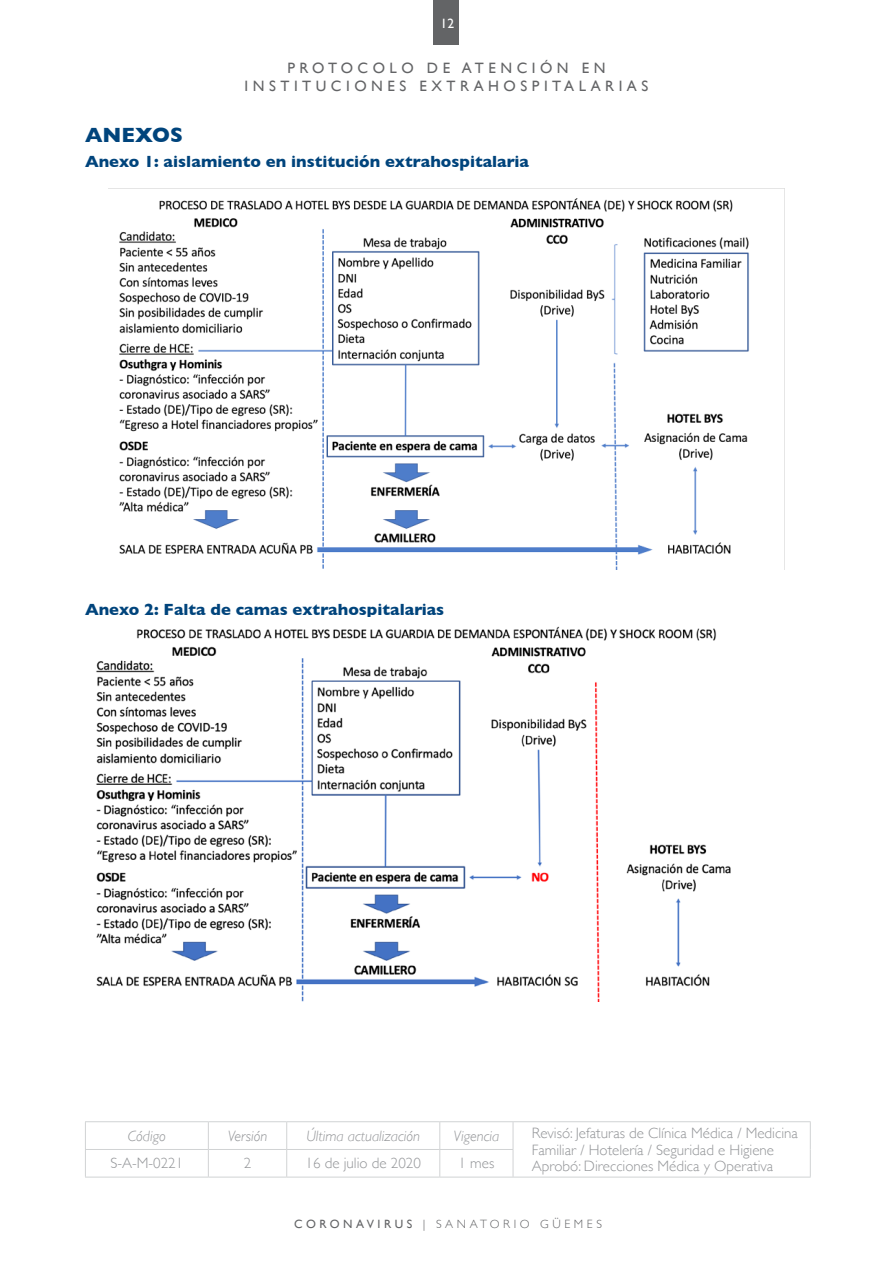
<style>
.page{position:relative;width:893px;height:1263px;background:#fff}
.page>*{position:absolute;margin:0;border:0;box-sizing:border-box;transform-origin:0 0}
.t1{font:700 21px "Gill Sans";color:#00447c}
.t2{font:700 16.5px "Gill Sans";color:#00447c}
.t3{font:300 15px/16.5px "Gill Sans";color:#939598}
.t4{font:15px/18px "Gill Sans";letter-spacing:.3em;color:#636466;text-align:center}
.t5{font:italic 300 15px "Gill Sans";color:#939598}
.t6{font:13.5px "Gill Sans";color:#fff}
.t7{font:300 12px "Gill Sans";letter-spacing:.3em;color:#636466}
.s1{font-weight:400}
</style>
<div class="page">
<div style="left:434px;top:0;width:25px;height:44px;background:#636466"></div>
<hr style="left:513px;top:1177px;width:298px;height:1px;background:#d1d3d4">
<hr style="left:85px;top:1121px;width:123px;height:1px;background:#d1d3d4">
<hr style="left:208px;top:1121px;width:79px;height:1px;background:#d1d3d4">
<hr style="left:287px;top:1121px;width:153px;height:1px;background:#d1d3d4">
<hr style="left:440px;top:1121px;width:73px;height:1px;background:#d1d3d4">
<hr style="left:513px;top:1121px;width:298px;height:1px;background:#d1d3d4">
<hr style="left:85px;top:1149px;width:123px;height:1px;background:#d1d3d4">
<svg style="left:85px;top:1122px;width:1px;height:55px"></svg>
<hr style="left:208px;top:1149px;width:79px;height:1px;background:#d1d3d4">
<svg style="left:208px;top:1122px;width:1px;height:55px"></svg>
<hr style="left:287px;top:1149px;width:153px;height:1px;background:#d1d3d4">
<svg style="left:286px;top:1122px;width:1px;height:55px"></svg>
<hr style="left:440px;top:1149px;width:73px;height:1px;background:#d1d3d4">
<svg style="left:439px;top:1122px;width:1px;height:55px"></svg>
<svg style="left:513px;top:1122px;width:1px;height:55px"></svg>
<svg style="left:810px;top:1122px;width:1px;height:55px"></svg>
<hr style="left:85px;top:1177px;width:123px;height:1px;background:#d1d3d4">
<hr style="left:208px;top:1177px;width:79px;height:1px;background:#d1d3d4">
<hr style="left:287px;top:1177px;width:153px;height:1px;background:#d1d3d4">
<hr style="left:440px;top:1177px;width:73px;height:1px;background:#d1d3d4">
<img style="left:119px;top:198px;width:630px;height:372px">
<img style="left:96px;top:626px;width:635px;height:376px">
<p class="t6" style="left:441px;top:16px;width:15px">12</p>
<p class="t4" style="left:245px;top:59px;width:405px">PROTOCOLO DE ATENCIÓN EN<br>INSTITUCIONES EXTRAHOSPITALARIAS</p>
<h1 class="t1" style="left:85px;top:118px;width:99px">ANEXOS</h1>
<p class="t2" style="left:85px;top:149px;width:445px">Anexo 1: aislamiento en institución extrahospitalaria</p>
<p class="t2" style="left:85px;top:597px;width:361px">Anexo 2: Falta de camas extrahospitalarias</p>
<p class="t5" style="left:128px;top:1127px;width:39px">Código</p>
<p class="t5" style="left:228px;top:1127px;width:41px">Versión</p>
<p class="t5" style="left:306px;top:1127px;width:115px">Última actualización</p>
<p class="t5" style="left:454px;top:1127px;width:47px">Vigencia</p>
<p class="t3" style="left:532px;top:1124px;width:268px">Revisó: Jefaturas de Clínica Médica / Medicina<br>Familiar / Hotelería / Seguridad e Higiene</p>
<p class="t3" style="left:110px;top:1154px;width:74px">S-A-M-0221</p>
<p class="t3" style="left:244px;top:1154px;width:9px">2</p>
<p class="t3" style="left:306px;top:1154px;width:117px">16 de julio de 2020</p>
<p class="t3" style="left:459px;top:1154px;width:37px">1 mes</p>
<p class="t3" style="left:532px;top:1157px;width:243px">Aprobó: Direcciones Médica y Operativa</p>
<p class="t7" style="left:294px;top:1215px;width:309px"><span class="s1">CORONAVIRUS</span> | SANATORIO GÜEMES</p>
</div>
